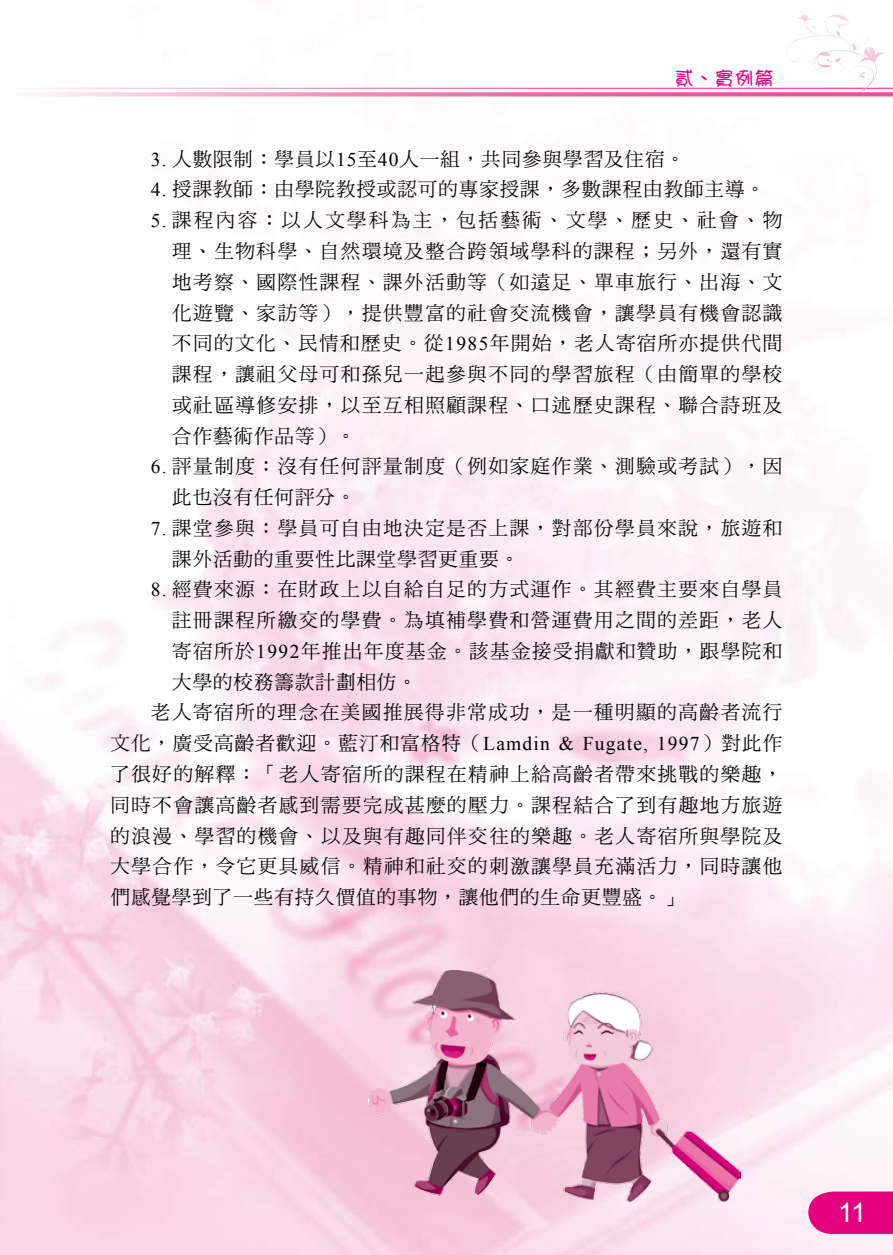
<style>
.page{position:relative;width:893px;height:1255px;background:#fff}
.page>*{position:absolute;margin:0;border:0;box-sizing:border-box;transform-origin:0 0}
.t1{font:27px "Arial";color:#fff}
.t2{font:19.5px/30.8px "DF Ming Std W5";letter-spacing:.08em;color:#000}
.t3{font:19.5px "DF Ming Std W5";letter-spacing:.05em;color:#000}
.t4{font:19.5px "DF Ming Std W5";letter-spacing:.06em;color:#000}
.t5{font:19.5px "DF Girl W5 HK BF";color:#e4007f}
.s1{font-family:"Times New Roman"}
</style>
<div class="page">
<img style="left:1px;top:87px;width:892px;height:1167px">
<svg style="left:0;top:726px;width:1px;height:528px"></svg>
<svg style="left:808px;top:1191px;width:85px;height:42px;background:#e51187"></svg>
<svg style="left:1px;top:92px;width:892px;height:4px;background:#ef92bc"></svg>
<hr style="left:0;top:88px;width:893px;height:1px;background:#fff">
<svg style="left:783px;top:10px;width:103px;height:83px"></svg>
<img style="left:369px;top:970px;width:371px;height:271px">
<p class="t5" style="left:674px;top:68px;width:101px">貳、實例篇</p>
<p class="t3" style="left:151px;top:148px;width:536px"><span class="s1">3.</span> 人數限制：學員以<span class="s1">15</span>至<span class="s1">40</span>人一組，共同參與學習及住宿。</p>
<p class="t3" style="left:151px;top:179px;width:616px"><span class="s1">4.</span> 授課教師：由學院教授或認可的專家授課，多數課程由教師主導。</p>
<p class="t2" style="left:172px;top:204px;width:612px;text-align:justify;text-indent:-21px"><span class="s1">5.</span> 課程內容：以人文學科為主，包括藝術、文學、歷史、社會、物理、生物科學、自然環境及整合跨領域學科的課程；另外，還有實地考察、國際性課程、課外活動等（如遠足、單車旅行、出海、文化遊覽、家訪等），提供豐富的社會交流機會，讓學員有機會認識不同的文化、民情和歷史。從<span class="s1">1985</span>年開始，老人寄宿所亦提供代間課程，讓祖父母可和孫兒一起參與不同的學習旅程（由簡單的學校或社區導修安排，以至互相照顧課程、口述歷史課程、聯合詩班及合作藝術作品等）。</p>
<p class="t2" style="left:172px;top:450px;width:612px;text-indent:-21px"><span class="s1">6.</span> 評量制度：沒有任何評量制度（例如家庭作業、測驗或考試），因此也沒有任何評分。</p>
<p class="t2" style="left:172px;top:512px;width:612px;text-indent:-21px"><span class="s1">7.</span> 課堂參與：學員可自由地決定是否上課，對部份學員來說，旅遊和課外活動的重要性比課堂學習更重要。</p>
<p class="t2" style="left:151px;top:573px;width:633px"><span class="s1">8.</span> 經費來源：在財政上以自給自足的方式運作。其經費主要來自學員</p>
<p class="t2" style="left:172px;top:604px;width:612px">註冊課程所繳交的學費。為填補學費和營運費用之間的差距，老人</p>
<p class="t2" style="left:172px;top:635px;width:612px">寄宿所於<span class="s1">1992</span>年推出年度基金。該基金接受捐獻和贊助，跟學院和</p>
<p class="t3" style="left:172px;top:671px;width:246px">大學的校務籌款計劃相仿。</p>
<p class="t2" style="left:151px;top:696px;width:633px">老人寄宿所的理念在美國推展得非常成功，是一種明顯的高齡者流行</p>
<p class="t4" style="left:111px;top:732px;width:673px">文化，廣受高齡者歡迎。藍汀和富格特（<span class="s1">Lamdin &amp; Fugate, 1997</span>）對此作</p>
<p class="t2" style="left:111px;top:758px;width:673px">了很好的解釋：「老人寄宿所的課程在精神上給高齡者帶來挑戰的樂趣，</p>
<p class="t2" style="left:111px;top:789px;width:673px">同時不會讓高齡者感到需要完成甚麼的壓力。課程結合了到有趣地方旅遊</p>
<p class="t2" style="left:111px;top:819px;width:673px">的浪漫、學習的機會、以及與有趣同伴交往的樂趣。老人寄宿所與學院及</p>
<p class="t2" style="left:111px;top:850px;width:673px">大學合作，令它更具威信。精神和社交的刺激讓學員充滿活力，同時讓他</p>
<p class="t3" style="left:111px;top:886px;width:574px">們感覺學到了一些有持久價值的事物，讓他們的生命更豐盛。」</p>
<h1 class="t1" style="left:838px;top:1194px;width:30px">11</h1>
</div>
